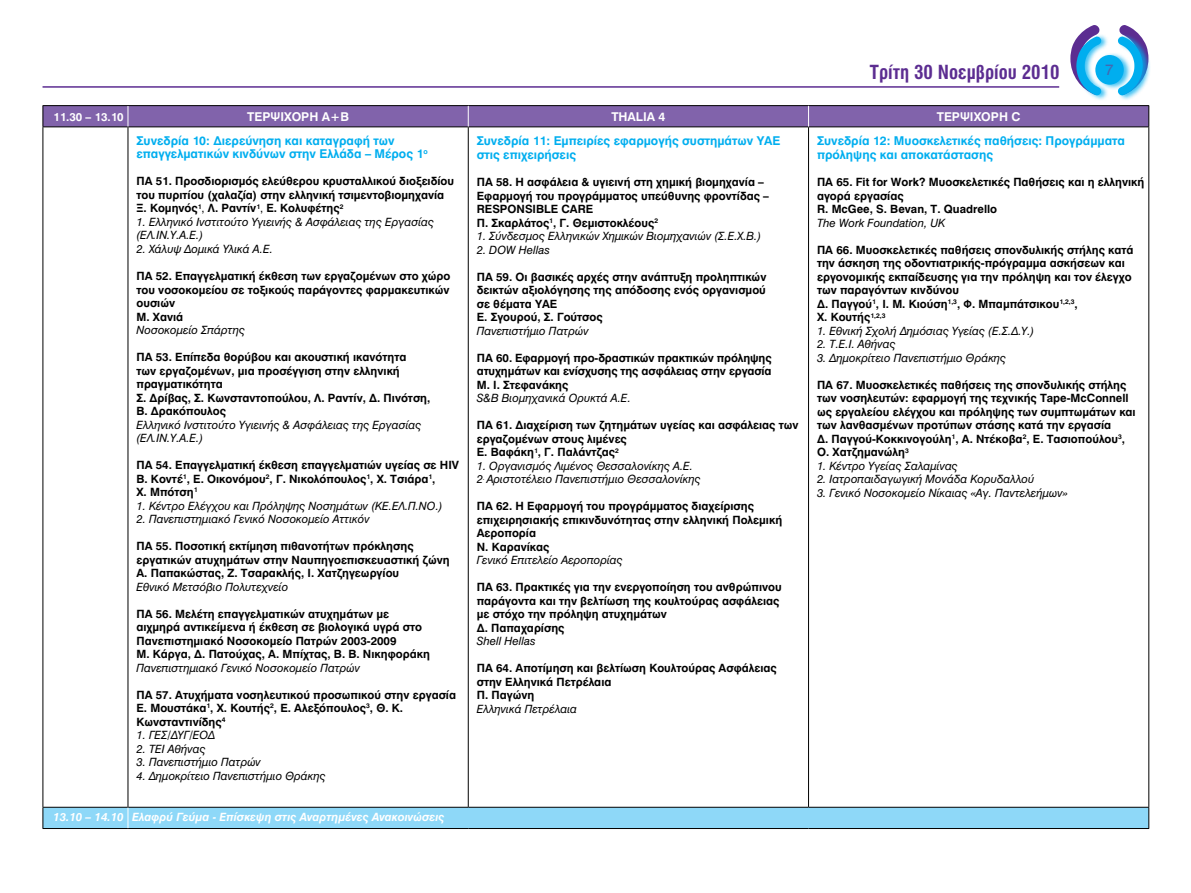
<style>
.page{position:relative;width:1191px;height:893px;background:#fff}
.page>*{position:absolute;margin:0;border:0;box-sizing:border-box;transform-origin:0 0}
.t1{font:700 19.5px "UB Helvetica Condensed";color:#5c2d91}
.t2{font:15px "UB Helvetica";color:#4468b1}
.t3{font:12px/14.4px "UB Helvetica Bold";color:#00aeef}
.t4{font:12px "UB Helvetica Bold";color:#fff}
.t5{font:11.25px/13.5px "UB Helvetica Bold";color:#000}
.t6{font:11.25px/13.5px "UB Helvetica Italic";color:#000}
.t7{font:italic 11.25px "UB Helvetica Bold";color:#fff}
.t8{font:11.25px "UB Helvetica Bold";color:#fff}
.s1{font-family:"UB Helvetica"}
</style>
<div class="page">
<hr style="left:43px;top:86px;width:1016px;height:2px;background:#5c2d91">
<div style="left:1075px;top:33px;width:76px;height:68px;background:#00aeef;opacity:.75"></div>
<svg style="left:1070px;top:25px;width:31px;height:71px"></svg>
<svg style="left:1117px;top:25px;width:31px;height:71px"></svg>
<div style="left:1095px;top:55px;width:28px;height:30px;background:#00aeef;border-radius:50%"></div>
<hr style="left:43px;top:105px;width:85px;height:1px;background:#000">
<hr style="left:128px;top:105px;width:340px;height:1px;background:#000">
<hr style="left:468px;top:105px;width:340px;height:1px;background:#000">
<hr style="left:808px;top:105px;width:341px;height:1px;background:#000">
<hr style="left:43px;top:127px;width:1px;height:680px;background:#000">
<hr style="left:128px;top:127px;width:1px;height:680px;background:#000">
<hr style="left:468px;top:127px;width:1px;height:680px;background:#000">
<hr style="left:808px;top:127px;width:1px;height:680px;background:#000">
<hr style="left:1148px;top:127px;width:1px;height:680px;background:#000">
<hr style="left:43px;top:828px;width:85px;height:1px;background:#000">
<hr style="left:128px;top:828px;width:340px;height:1px;background:#000">
<hr style="left:468px;top:828px;width:340px;height:1px;background:#000">
<hr style="left:808px;top:828px;width:341px;height:1px;background:#000">
<svg style="left:43px;top:106px;width:1106px;height:21px;background:#7c60a5"></svg>
<div style="left:43px;top:807px;width:1106px;height:21px;background:#8ed8f8"></div>
<h1 class="t1" style="left:870px;top:61px;width:191px">Τρίτη 30 Νοεμβρίου 2010</h1>
<h2 class="t2" style="left:1105px;top:60px;width:10px">7</h2>
<p class="t8" style="left:53px;top:110px;width:72px">11.30 – 13.10</p>
<p class="t4" style="left:247px;top:109px;width:54px">Τερψιχόρη</p>
<p class="t4" style="left:322px;top:109px;width:29px">Α+Β</p>
<p class="t4" style="left:611px;top:109px;width:56px">THALIA 4</p>
<p class="t4" style="left:936px;top:109px;width:54px">Τερψιχόρη</p>
<p class="t4" style="left:1011px;top:109px;width:11px">C</p>
<p class="t3" style="left:136px;top:134px;width:293px;line-height:13.5px">Συνεδρία 10: Διερεύνηση και καταγραφή των επαγγελματικών κινδύνων στην Ελλάδα – Μέρος 1<sup>o</sup></p>
<p class="t5" style="left:136px;top:175px;width:319px">ΠΑ 51. Προσδιορισμός ελεύθερου κρυσταλλικού διοξειδίου του πυριτίου (χαλαζία) στην ελληνική τσιμεντοβιομηχανία<br>Ξ. Κομηνός<sup>1</sup><span class="s1">,</span> Λ. Ραντίν<sup>1</sup><span class="s1">,</span> Ε. Κολυφέτης<sup>2</sup></p>
<p class="t6" style="left:136px;top:215px;width:299px">1. Ελληνικό Ινστιτούτο Υγιεινής &amp; Ασφάλειας της Εργασίας (ΕΛ.ΙΝ.Υ.Α.Ε.)</p>
<p class="t6" style="left:136px;top:242px;width:138px">2. Χάλυψ Δομικά Υλικά Α.Ε.</p>
<p class="t5" style="left:136px;top:269px;width:315px">ΠΑ 52. Επαγγελματική έκθεση των εργαζομένων στο χώρο του νοσοκομείου σε τοξικούς παράγοντες φαρμακευτικών ουσιών<br>Μ. Χανιά</p>
<p class="t6" style="left:136px;top:323px;width:110px">Νοσοκομείο Σπάρτης</p>
<p class="t5" style="left:136px;top:350px;width:295px">ΠΑ 53. Επίπεδα θορύβου και ακουστική ικανότητα<br>των εργαζομένων, μια προσέγγιση στην ελληνική πραγματικότητα<br>Σ. Δρίβας, Σ. Κωνσταντοπούλου, Λ. Ραντίν, Δ. Πινότση, Β. Δρακόπουλος</p>
<p class="t6" style="left:136px;top:418px;width:286px">Ελληνικό Ινστιτούτο Υγιεινής &amp; Ασφάλειας της Εργασίας (ΕΛ.ΙΝ.Υ.Α.Ε.)</p>
<p class="t5" style="left:136px;top:458px;width:324px">ΠΑ 54. Επαγγελματική έκθεση επαγγελματιών υγείας σε HIV<br>Β. Κοντέ<sup>1</sup>, Ε. Οικονόμου<sup>2</sup>, Γ. Nικολόπουλος<sup>1</sup>, Χ. Τσιάρα<sup>1</sup>,<br>Χ. Mπότση<sup>1</sup></p>
<p class="t6" style="left:136px;top:499px;width:308px">1. Κέντρο Ελέγχου και Πρόληψης Νοσημάτων (ΚΕ.ΕΛ.Π.ΝΟ.)</p>
<p class="t6" style="left:136px;top:512px;width:235px">2. Πανεπιστημιακό Γενικό Νοσοκομείο Αττικόν</p>
<p class="t5" style="left:136px;top:539px;width:315px">ΠΑ 55. Ποσοτική εκτίμηση πιθανοτήτων πρόκλησης εργατικών ατυχημάτων στην Ναυπηγοεπισκευαστική ζώνη<br>Α. Παπακώστας, Ζ. Τσαρακλής, Ι. Χατζηγεωργίου</p>
<p class="t6" style="left:136px;top:580px;width:153px">Εθνικό Μετσόβιο Πολυτεχνείο</p>
<p class="t5" style="left:136px;top:607px;width:295px">ΠΑ 56. Μελέτη επαγγελματικών ατυχημάτων με αιχμηρά αντικείμενα ή έκθεση σε βιολογικά υγρά στο Πανεπιστημιακό Νοσοκομείο Πατρών 2003-2009<br>Μ. Κάργα, Δ. Πατούχας, Α. Μπίχτας, Β. Β. Νικηφοράκη</p>
<p class="t6" style="left:136px;top:661px;width:225px">Πανεπιστημιακό Γενικό Νοσοκομείο Πατρών</p>
<p class="t5" style="left:136px;top:688px;width:321px">ΠΑ 57. Ατυχήματα νοσηλευτικού προσωπικού στην εργασία<br>Ε. Μουστάκα<sup>1</sup>, Χ. Κουτής<sup>2</sup>, Ε. Αλεξόπουλος<sup>3</sup>, Θ. Κ.<br>Κωνσταντινίδης<sup>4</sup></p>
<p class="t6" style="left:136px;top:728px;width:80px">1. ΓΕΣ/ΔΥΓ/ΕΟΔ</p>
<p class="t6" style="left:136px;top:742px;width:71px">2. ΤΕΙ Αθήνας</p>
<p class="t6" style="left:136px;top:755px;width:126px">3. Πανεπιστήμιο Πατρών</p>
<p class="t6" style="left:136px;top:769px;width:191px">4. Δημοκρίτειο Πανεπιστήμιο Θράκης</p>
<p class="t3" style="left:477px;top:133px;width:305px">Συνεδρία 11: Εμπειρίες εφαρμογής συστημάτων ΥΑΕ στις επιχειρήσεις</p>
<p class="t5" style="left:477px;top:175px;width:294px">ΠΑ 58. H ασφάλεια &amp; υγιεινή στη χημική βιομηχανία – Εφαρμογή του προγράμματος υπεύθυνης φροντίδας – RESPONSIBLE CARE<br>Π. Σκαρλάτος<sup>1</sup>, Γ. Θεμιστοκλέους<sup>2</sup></p>
<p class="t6" style="left:477px;top:229px;width:286px">1. Σύνδεσμος Ελληνικών Χημικών Βιομηχανιών (Σ.Ε.Χ.Β.)</p>
<p class="t6" style="left:477px;top:243px;width:75px">2. DOW Hellas</p>
<p class="t5" style="left:477px;top:270px;width:291px">ΠΑ 59. Οι βασικές αρχές στην ανάπτυξη προληπτικών δεικτών αξιολόγησης της απόδοσης ενός οργανισμού σε θέματα ΥΑΕ<br>Ε. Σγουρού, Σ. Γούτσος</p>
<p class="t6" style="left:477px;top:324px;width:113px">Πανεπιστήμιο Πατρών</p>
<p class="t5" style="left:477px;top:351px;width:296px;text-align:justify">ΠΑ 60. Εφαρμογή προ-δραστικών πρακτικών πρόληψης ατυχημάτων και ενίσχυσης της ασφάλειας στην εργασία Μ. Ι. Στεφανάκης</p>
<p class="t6" style="left:477px;top:391px;width:155px">S&amp;B Βιομηχανικά Ορυκτά Α.Ε.</p>
<p class="t5" style="left:477px;top:418px;width:323px">ΠΑ 61. Διαχείριση των ζητημάτων υγείας και ασφάλειας των εργαζομένων στους λιμένες<br>Ε. Βαφάκη<sup>1</sup>, Γ. Παλάντζας<sup>2</sup></p>
<p class="t6" style="left:477px;top:459px;width:218px">1. Οργανισμός Λιμένος Θεσσαλονίκης Α.Ε.</p>
<p class="t6" style="left:477px;top:472px;width:226px">2<sup>.</sup> Αριστοτέλειο Πανεπιστήμιο Θεσσαλονίκης</p>
<p class="t5" style="left:477px;top:499px;width:307px">ΠΑ 62. Η Εφαρμογή του προγράμματος διαχείρισης επιχειρησιακής επικινδυνότητας στην ελληνική Πολεμική<br>Αεροπορία<br>Ν. Καρανίκας</p>
<p class="t6" style="left:477px;top:553px;width:148px">Γενικό Επιτελείο Αεροπορίας</p>
<p class="t5" style="left:477px;top:580px;width:306px">ΠΑ 63. Πρακτικές για την ενεργοποίηση του ανθρώπινου παράγοντα και την βελτίωση της κουλτούρας ασφάλειας με στόχο την πρόληψη ατυχημάτων<br>Δ. Παπαχαρίσης</p>
<p class="t6" style="left:477px;top:634px;width:61px">Shell Hellas</p>
<p class="t5" style="left:477px;top:661px;width:301px">ΠΑ 64. Aποτίμηση και βελτίωση Κουλτούρας Ασφάλειας στην Ελληνικά Πετρέλαια<br>Π. Παγώνη</p>
<p class="t6" style="left:477px;top:702px;width:102px">Ελληνικά Πετρέλαια</p>
<p class="t3" style="left:817px;top:133px;width:309px">Συνεδρία 12: Μυοσκελετικές παθήσεις: Προγράμματα πρόληψης και αποκατάστασης</p>
<p class="t5" style="left:817px;top:175px;width:329px">ΠΑ 65. Fit for Work? Μυοσκελετικές Παθήσεις και η ελληνική αγορά εργασίας<br>R. McGee, S. Bevan, T. Quadrello</p>
<p class="t6" style="left:817px;top:216px;width:130px">The Work Foundation, UK</p>
<p class="t5" style="left:817px;top:243px;width:318px">ΠΑ 66. Μυοσκελετικές παθήσεις σπονδυλικής στήλης κατά την άσκηση της οδοντιατρικής-πρόγραμμα ασκήσεων και εργονομικής εκπαίδευσης για την πρόληψη και τον έλεγχο των παραγόντων κινδύνου<br>Δ. Παγγού<sup>1</sup>, Ι. Μ. Κιούση<sup>1,3</sup>, Φ. Μπαμπάτσικου<sup>1,2,3</sup>,<br>Χ. Κουτής<sup>1,2,3</sup></p>
<p class="t6" style="left:817px;top:324px;width:219px">1. Εθνική Σχολή Δημόσιας Υγείας (Ε.Σ.Δ.Υ.)</p>
<p class="t6" style="left:817px;top:337px;width:80px">2. Τ.Ε.Ι. Αθήνας</p>
<p class="t6" style="left:817px;top:351px;width:191px">3. Δημοκρίτειο Πανεπιστήμιο Θράκης</p>
<p class="t5" style="left:817px;top:378px;width:320px">ΠΑ 67. Μυοσκελετικές παθήσεις της σπονδυλικής στήλης των νοσηλευτών: εφαρμογή της τεχνικής Tape-McConnell ως εργαλείου ελέγχου και πρόληψης των συμπτωμάτων και των λανθασμένων προτύπων στάσης κατά την εργασία<br>Δ. Παγγού-Κοκκινογούλη<sup>1</sup>, Α. Ντέκοβα<sup>2</sup>, Ε. Τασιοπούλου<sup>3</sup>, Ο. Χατζημανώλη<sup>3</sup></p>
<p class="t6" style="left:817px;top:459px;width:142px">1. Κέντρο Υγείας Σαλαμίνας</p>
<p class="t6" style="left:817px;top:472px;width:219px">2. Ιατροπαιδαγωγική Μονάδα Κορυδαλλού</p>
<p class="t6" style="left:817px;top:486px;width:252px">3. Γενικό Νοσοκομείο Νίκαιας «Αγ. Παντελεήμων»</p>
<p class="t7" style="left:53px;top:809px;width:393px">13.10 – 14.10 Ελαφρύ Γεύμα - Επίσκεψη στις Αναρτημένες Ανακοινώσεις</p>
</div>
